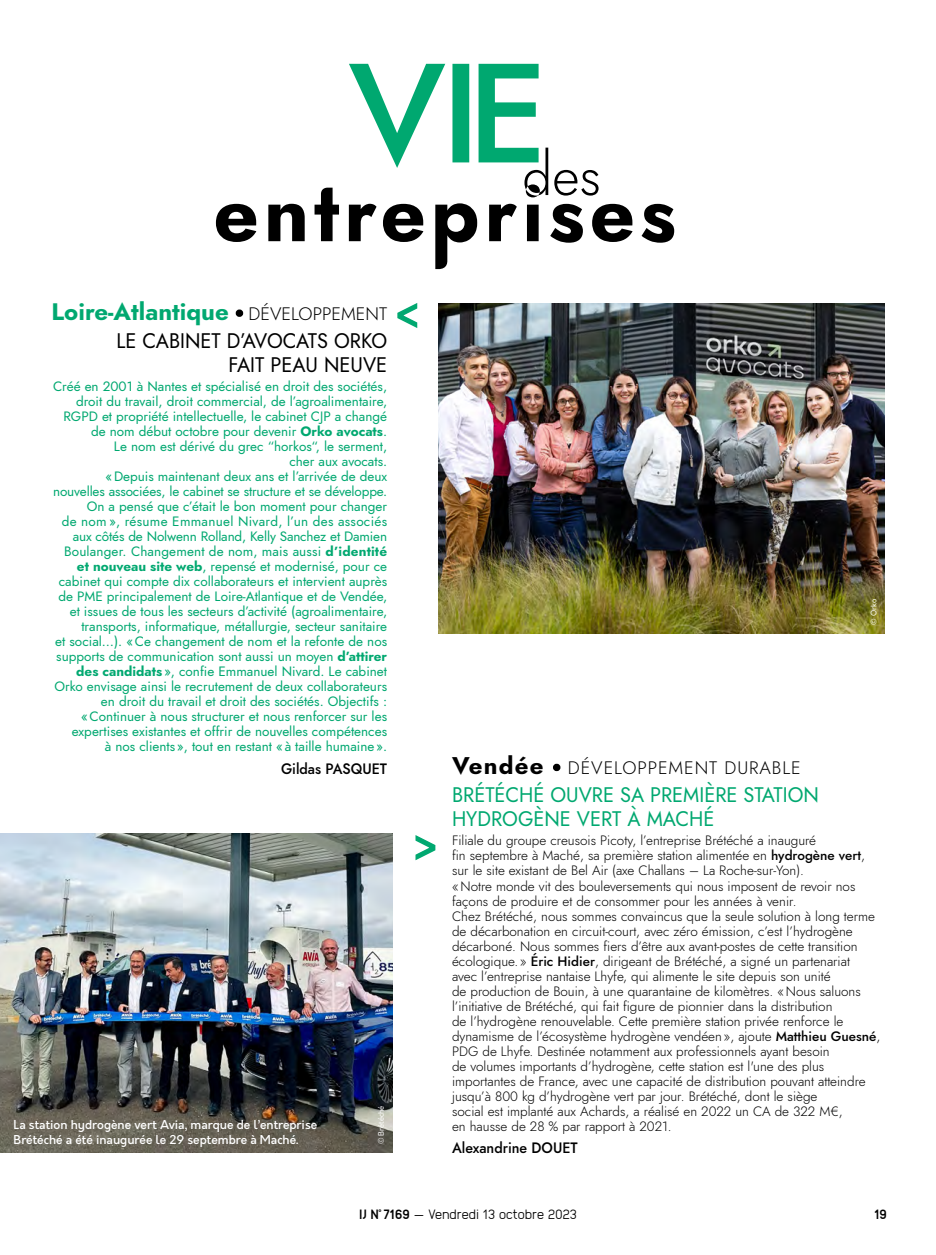
<style>
.page{position:relative;width:936px;height:1255px;background:#fff}
.page>*{position:absolute;margin:0;border:0;box-sizing:border-box;transform-origin:0 0}
.t1{font:700 24px "Jost";color:#00a870}
.t2{font:21px/24px "Jost";color:#00a870;scale:.95 1}
.t3{font:21px/24px "Jost";color:#000;text-align:right;scale:.95 1}
.t4{font:300 18px "Jost";letter-spacing:.05em;color:#000}
.t5{font:500 15px "Jost";color:#000;scale:.95 1}
.t6{font:300 13.5px/15px "Jost";color:#000}
.t7{font:13.5px/15px "Jost";color:#00a870;text-align:right}
.t8{font:300 13.5px "Anodina";letter-spacing:-.03em;color:#000}
.t9{font:800 13.5px "Anodina";color:#000}
.t10{font:500 12px/15px "Orkney";color:#fff}
.t11{font:7.5px "Orkney";color:#fff}
.s1{font-weight:300;font-size:18px;color:#000}
.s2{font-weight:700}
.s3{font-weight:700;font-size:24px}
.s4{font-weight:800;font-size:21px}
.s5{font-weight:500}
.s6{font-weight:800}
</style>
<div class="page">
<img style="left:0;top:833px;width:392px;height:319px">
<svg style="left:415px;top:835px;width:21px;height:26px"></svg>
<img style="left:439px;top:303px;width:445px;height:330px">
<svg style="left:397px;top:303px;width:21px;height:25px"></svg>
<svg style="left:216px;top:64px;width:458px;height:205px"></svg>
<h1 class="t1" style="left:52px;top:294px;width:337px">Loire-Atlantique <sub>•</sub> <span class="s1">DÉVELOPPEMENT</span></h1>
<h2 class="t3" style="left:117px;top:329px;width:286px">LE CABINET D’AVOCATS ORKO<br>FAIT PEAU NEUVE</h2>
<p class="t7" style="left:53px;top:379px;width:335px">Créé en 2001 à Nantes et spécialisé en droit des sociétés, droit du travail, droit commercial, de l’agroalimentaire, RGPD et propriété intellectuelle, le cabinet CJP a changé de nom début octobre pour devenir <span class="s2">Orko avocats</span>.<br>Le nom est dérivé du grec “horkos“, le serment,<br>cher aux avocats.<br>«Depuis maintenant deux ans et l’arrivée de deux nouvelles associées, le cabinet se structure et se développe.<br>On a pensé que c’était le bon moment pour changer<br>de nom », résume Emmanuel Nivard, l’un des associés aux côtés de Nolwenn Rolland, Kelly Sanchez et Damien Boulanger. Changement de nom, mais aussi <span class="s2">d’identité et nouveau site web</span>, repensé et modernisé, pour ce cabinet qui compte dix collaborateurs et intervient auprès de PME principalement de Loire-Atlantique et de Vendée, et issues de tous les secteurs d’activité (agroalimentaire, transports, informatique, métallurgie, secteur sanitaire<br>et social…). «Ce changement de nom et la refonte de nos supports de communication sont aussi un moyen <span class="s2">d’attirer des candidats</span>», confie Emmanuel Nivard. Le cabinet Orko envisage ainsi le recrutement de deux collaborateurs en droit du travail et droit des sociétés. Objectifs : «Continuer à nous structurer et nous renforcer sur les expertises existantes et offrir de nouvelles compétences<br>à nos clients», tout en restant «à taille humaine».</p>
<p class="t5" style="left:281px;top:758px;width:113px">Gildas PASQUET</p>
<p class="t10" style="left:14px;top:1117px;width:305px">La station hydrogène vert Avia, marque de l’entreprise<br>Brétéché a été inaugurée le 29 septembre à Maché.</p>
<p class="t11" style="left:376px;top:1144px;width:40px;rotate:-90deg">© Brétéché</p>
<p class="t11" style="left:868px;top:624px;width:27px;rotate:-90deg">© Orko</p>
<h3 class="t4" style="left:452px;top:755px;width:350px"><span class="s3">Vendée</span> <span class="s4">•</span> DÉVELOPPEMENT DURABLE</h3>
<h2 class="t2" style="left:452px;top:783px;width:387px">BRÉTÉCHÉ OUVRE SA PREMIÈRE STATION<br>HYDROGÈNE VERT À MACHÉ</h2>
<p class="t6" style="left:452px;top:833px;width:430px">Filiale du groupe creusois Picoty, l’entreprise Brétéché a inauguré<br>fin septembre à Maché, sa première station alimentée en <span class="s5">hydrogène vert</span>, sur le site existant de Bel Air (axe Challans – La Roche-sur-Yon).<br>«Notre monde vit des bouleversements qui nous imposent de revoir nos façons de produire et de consommer pour les années à venir.<br>Chez Brétéché, nous sommes convaincus que la seule solution à long terme de décarbonation en circuit-court, avec zéro émission, c’est l’hydrogène décarboné. Nous sommes fiers d’être aux avant-postes de cette transition écologique. » <span class="s5">Éric Hidier</span>, dirigeant de Brétéché, a signé un partenariat<br>avec l’entreprise nantaise Lhyfe, qui alimente le site depuis son unité<br>de production de Bouin, à une quarantaine de kilomètres. «Nous saluons l’initiative de Brétéché, qui fait figure de pionnier dans la distribution<br>de l’hydrogène renouvelable. Cette première station privée renforce le dynamisme de l’écosystème hydrogène vendéen», ajoute <span class="s5">Matthieu Guesné</span>, PDG de Lhyfe. Destinée notamment aux professionnels ayant besoin<br>de volumes importants d’hydrogène, cette station est l'une des plus importantes de France, avec une capacité de distribution pouvant atteindre jusqu’à 800 kg d’hydrogène vert par jour. Brétéché, dont le siège<br>social est implanté aux Achards, a réalisé en 2022 un CA de 322 M€,<br>en hausse de 28 % par rapport à 2021.</p>
<p class="t5" style="left:452px;top:1137px;width:134px">Alexandrine DOUET</p>
<p class="t8" style="left:359px;top:1204px;width:219px"><span class="s6">IJ N˚ 7169</span> — Vendredi 13 octobre 2023</p>
<p class="t9" style="left:873px;top:1204px;width:15px">19</p>
</div>
